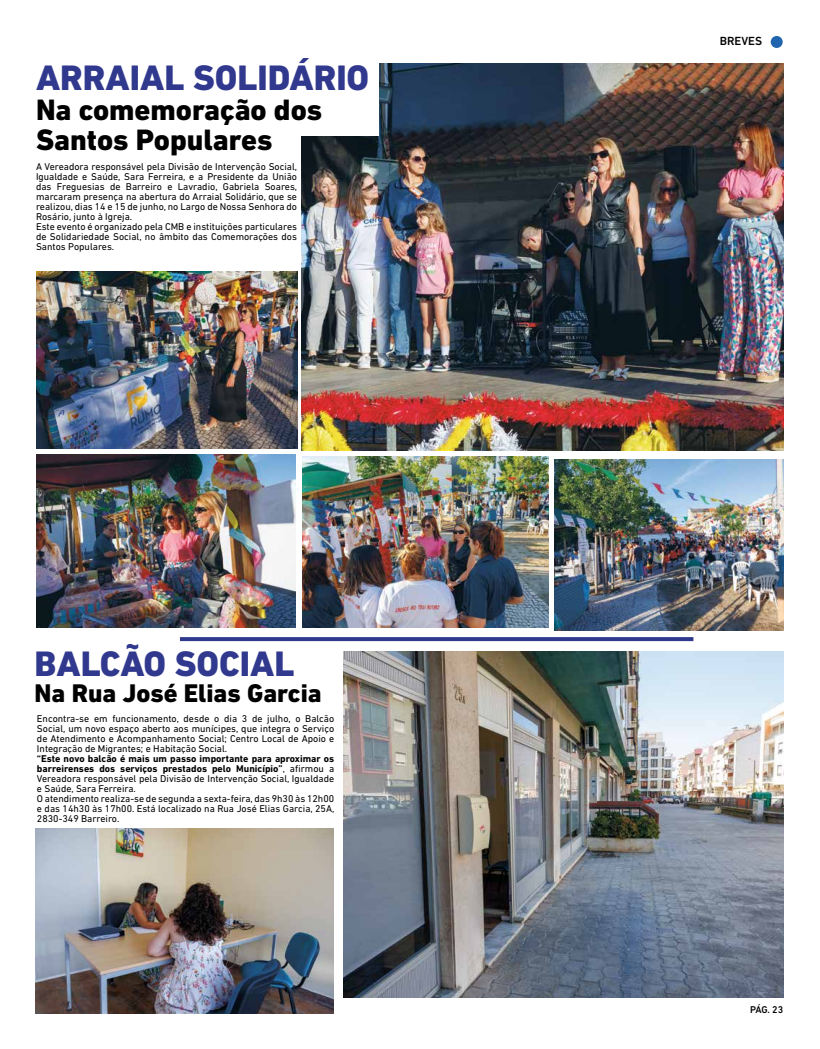
<style>
.page{position:relative;width:820px;height:1049px;background:#fff}
.page>*{position:absolute;margin:0;border:0;box-sizing:border-box;transform-origin:0 0}
.t1{font:800 36px "DIN Next LT Pro";color:#31398e}
.t2{font:800 30px/30px "DIN Next LT Pro";color:#000}
.t3{font:800 26px "DIN Next LT Pro";color:#000}
.t4{font:500 12px "DIN Next LT Pro";color:#000}
.t5{font:10px/10px "DIN Next LT Pro";color:#000}
.t6{font:500 10px "DIN Next LT Pro";color:#000}
.s1{font-weight:700}
</style>
<div class="page">
<div style="left:770px;top:36px;width:12px;height:12px;background:#2265af;border-radius:50%"></div>
<img style="left:302px;top:63px;width:481px;height:387px">
<img style="left:36px;top:271px;width:261px;height:178px">
<img style="left:37px;top:455px;width:258px;height:172px">
<img style="left:302px;top:457px;width:246px;height:171px">
<img style="left:554px;top:459px;width:229px;height:171px">
<img style="left:36px;top:828px;width:297px;height:186px">
<img style="left:343px;top:651px;width:440px;height:346px">
<div style="left:279px;top:54px;width:99px;height:81px;background:#fff"></div>
<svg style="left:180px;top:637px;width:513px;height:4px;fill:#31398e"></svg>
<h1 class="t1" style="left:36px;top:56px;width:334px">ARRAIAL SOLIDÁRIO</h1>
<h2 class="t2" style="left:36px;top:95px;width:287px">Na comemoração dos<br>Santos Populares</h2>
<p class="t5" style="left:36px;top:161px;width:263px">A Vereadora responsável pela Divisão de Intervenção Social, Igualdade e Saúde, Sara Ferreira, e a Presidente da União das Freguesias de Barreiro e Lavradio, Gabriela Soares, marcaram presença na abertura do Arraial Solidário, que se realizou, dias 14 e 15 de junho, no Largo de Nossa Senhora do Rosário, junto à Igreja.<br>Este evento é organizado pela CMB e instituições particulares de Solidariedade Social, no âmbito das Comemorações dos Santos Populares.</p>
<h1 class="t1" style="left:35px;top:642px;width:261px">BALCÃO SOCIAL</h1>
<h3 class="t3" style="left:35px;top:677px;width:288px">Na Rua José Elias Garcia</h3>
<p class="t5" style="left:37px;top:713px;width:299px;text-align:justify">Encontra-se em funcionamento, desde o dia 3 de julho, o Balcão Social, um novo espaço aberto aos munícipes, que integra o Serviço de Atendimento e Acompanhamento Social; Centro Local de Apoio e Integração de Migrantes; e Habitação Social.</p>
<p class="t5" style="left:37px;top:753px;width:299px"><span class="s1">“Este novo balcão é mais um passo importante para aproximar os barreirenses dos serviços prestados pelo Município”</span>, afirmou a Vereadora responsável pela Divisão de Intervenção Social, Igualdade e Saúde, Sara Ferreira.<br>O atendimento realiza-se de segunda a sexta-feira, das 9h30 às 12h00 e das 14h30 às 17h00. Está localizado na Rua José Elias Garcia, 25A, 2830-349 Barreiro.</p>
<p class="t4" style="left:719px;top:34px;width:44px">BREVES</p>
<p class="t6" style="left:749px;top:1004px;width:35px">PÁG. 23</p>
</div>
